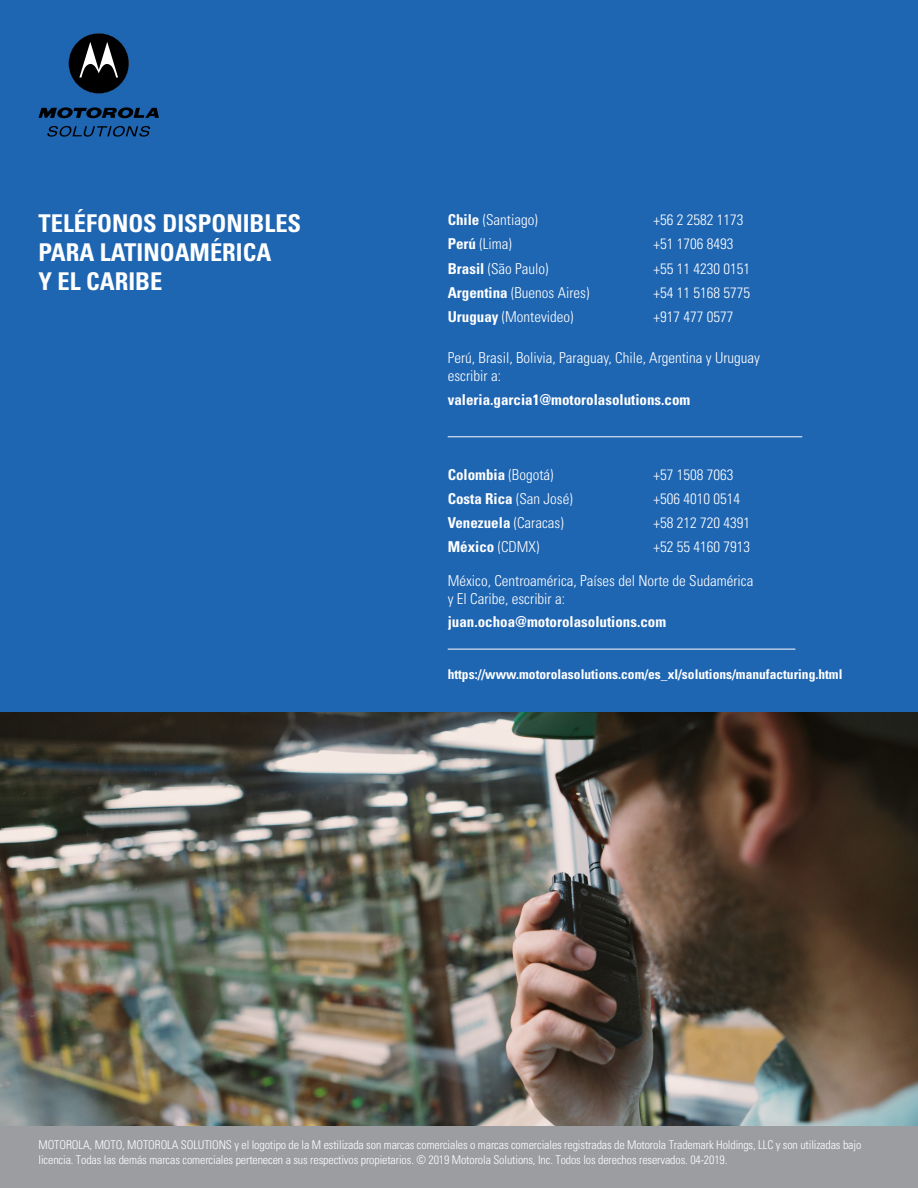
<style>
.page{position:relative;width:918px;height:1188px;background:#fff}
.page>*{position:absolute;margin:0;border:0;box-sizing:border-box;transform-origin:0 0}
.t1{font:700 condensed 24.45px/29.4px "Univers";color:#fff}
.t2{font:300 condensed 15px/18px "Univers";color:#fff}
.t3{font:700 condensed 15px "Univers";color:#fff}
.t4{font:700 condensed 13.5px "Univers";color:#fff}
.t5{font:300 condensed 12px/14.4px "Univers";letter-spacing:-.01em;color:#fff}
.s1{font-weight:700}
.s2{font-weight:300}
</style>
<div class="page">
<div style="left:0;top:0;width:918px;height:716px;background:#1e65b2"></div>
<hr style="left:448px;top:437px;width:354px;height:1px;background:#fff">
<hr style="left:448px;top:649px;width:347px;height:1px;background:#fff">
<img style="left:0;top:713px;width:918px;height:413px">
<svg style="left:69px;top:33px;width:60px;height:60px"></svg>
<svg style="left:39px;top:107px;width:120px;height:12px"></svg>
<svg style="left:47px;top:126px;width:103px;height:11px"></svg>
<div style="left:0;top:1126px;width:918px;height:62px;background:#9b9da0"></div>
<h1 class="t1" style="left:39px;top:208px;width:264px">TELÉFONOS DISPONIBLES<br>PARA LATINOAMÉRICA<br>Y EL CARIBE</h1>
<p class="t2" style="left:448px;top:211px;width:91px"><span class="s1">Chile</span> (Santiago)</p>
<p class="t2" style="left:653px;top:211px;width:91px">+56 2 2582 1173</p>
<p class="t2" style="left:448px;top:235px;width:66px"><span class="s1">Perú</span> (Lima)</p>
<p class="t2" style="left:653px;top:235px;width:81px">+51 1706 8493</p>
<p class="t2" style="left:448px;top:259px;width:102px"><span class="s1">Brasil</span> (São Paulo)</p>
<p class="t2" style="left:653px;top:259px;width:98px">+55 11 4230 0151</p>
<p class="t2" style="left:448px;top:284px;width:143px"><span class="s1">Argentina</span> (Buenos Aires)</p>
<p class="t2" style="left:653px;top:284px;width:98px">+54 11 5168 5775</p>
<p class="t2" style="left:448px;top:308px;width:127px"><span class="s1">Uruguay</span> (Montevideo)</p>
<p class="t2" style="left:653px;top:308px;width:81px">+917 477 0577</p>
<p class="t2" style="left:448px;top:349px;width:314px">Perú, Brasil, Bolivia, Paraguay, Chile, Argentina y Uruguay escribir a:</p>
<p class="t3" style="left:448px;top:390px;width:244px">valeria.garcia1@motorolasolutions.com</p>
<p class="t3" style="left:448px;top:465px;width:107px">Colombia <span class="s2">(Bogotá)</span></p>
<p class="t2" style="left:653px;top:465px;width:81px">+57 1508 7063</p>
<p class="t3" style="left:448px;top:489px;width:126px">Costa Rica <span class="s2">(San José)</span></p>
<p class="t2" style="left:653px;top:490px;width:88px">+506 4010 0514</p>
<p class="t3" style="left:448px;top:538px;width:93px">México <span class="s2">(CDMX)</span></p>
<p class="t2" style="left:653px;top:538px;width:98px">+52 55 4160 7913</p>
<p class="t3" style="left:448px;top:514px;width:118px">Venezuela <span class="s2">(Caracas)</span></p>
<p class="t2" style="left:653px;top:514px;width:98px">+58 212 720 4391</p>
<p class="t2" style="left:448px;top:571px;width:307px">México, Centroamérica, Países del Norte de Sudamérica y El Caribe, escribir a:</p>
<p class="t3" style="left:448px;top:612px;width:220px">juan.ochoa@motorolasolutions.com</p>
<p class="t4" style="left:448px;top:666px;width:396px">https://www.motorolasolutions.com/es_xl/solutions/manufacturing.html</p>
<p class="t5" style="left:39px;top:1138px;width:824px">MOTOROLA, MOTO, MOTOROLA SOLUTIONS y el logotipo de la M estilizada son marcas comerciales o marcas comerciales registradas de Motorola Trademark Holdings, LLC y son utilizadas bajo licencia. Todas las demás marcas comerciales pertenecen a sus respectivos propietarios. © 2019 Motorola Solutions, Inc. Todos los derechos reservados. 04-2019.</p>
</div>
